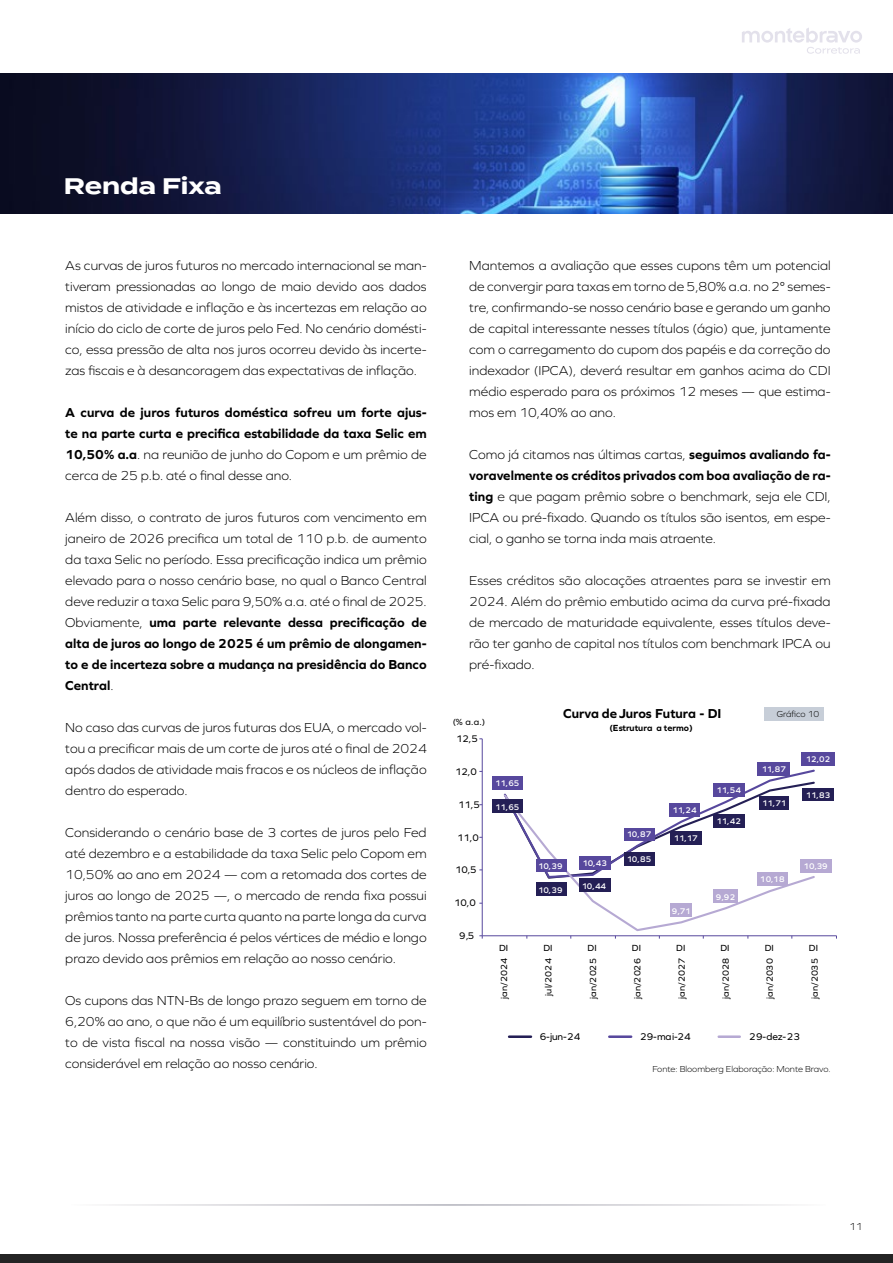
<style>
.page{position:relative;width:893px;height:1263px;background:#fff}
.page>*{position:absolute;margin:0;border:0;box-sizing:border-box;transform-origin:0 0}
.t1{font:700 22.5px "Termina";color:#fff}
.t2{font:300 13.5px/21px "Graphie";color:#000;text-align:justify}
.t3{font:700 13.5px/21px "Graphie";color:#000;text-align:justify}
.t4{font:300 10.5px "Graphie";color:#000}
.t5{font:10.2px "Graphie";letter-spacing:.015em;color:#000}
.t6{font:9.9px "Graphie";letter-spacing:-.005em;color:#000}
.t7{font:9.3px "Graphie";letter-spacing:.02em;color:#000}
.t8{font:700 9.3px "Graphie";letter-spacing:-.015em;color:#000}
.t9{font:300 9px "Graphie";color:#000}
.t10{font:600 8.55px "Graphie";letter-spacing:-.025em;color:#fff}
.s1{font-weight:300}
.s2{font-weight:700}
</style>
<div class="page">
<div style="left:0;top:1255px;width:893px;height:8px;background:#242424"></div>
<svg style="left:742px;top:28px;width:120px;height:26px"></svg>
<hr style="left:482px;top:739px;width:1px;height:197px;background:#57489d">
<hr style="left:482px;top:935px;width:354px;height:1px;background:#57489d">
<svg style="left:502px;top:769px;width:314px;height:169px"></svg>
<div style="left:492px;top:799px;width:31px;height:14px;background:#241f55"></div>
<div style="left:536px;top:882px;width:30px;height:14px;background:#241f55"></div>
<div style="left:580px;top:879px;width:31px;height:13px;background:#241f55"></div>
<div style="left:624px;top:852px;width:31px;height:13px;background:#241f55"></div>
<div style="left:670px;top:831px;width:31px;height:14px;background:#241f55"></div>
<div style="left:713px;top:814px;width:32px;height:14px;background:#241f55"></div>
<div style="left:759px;top:796px;width:30px;height:13px;background:#241f55"></div>
<div style="left:802px;top:788px;width:32px;height:13px;background:#241f55"></div>
<div style="left:492px;top:776px;width:31px;height:13px;background:#57489d"></div>
<div style="left:536px;top:859px;width:30px;height:13px;background:#57489d"></div>
<div style="left:580px;top:856px;width:31px;height:13px;background:#57489d"></div>
<div style="left:624px;top:828px;width:31px;height:12px;background:#57489d"></div>
<div style="left:670px;top:803px;width:30px;height:13px;background:#57489d"></div>
<div style="left:713px;top:783px;width:32px;height:13px;background:#57489d"></div>
<div style="left:757px;top:762px;width:33px;height:13px;background:#57489d"></div>
<div style="left:801px;top:752px;width:34px;height:13px;background:#57489d"></div>
<div style="left:670px;top:903px;width:22px;height:14px;background:#b6a9d3"></div>
<div style="left:713px;top:889px;width:25px;height:14px;background:#b6a9d3"></div>
<div style="left:757px;top:872px;width:31px;height:14px;background:#b6a9d3"></div>
<div style="left:800px;top:859px;width:31px;height:13px;background:#b6a9d3"></div>
<hr style="left:509px;top:1035px;width:22px;height:3px;background:#241f55">
<hr style="left:609px;top:1035px;width:22px;height:3px;background:#57489d">
<hr style="left:719px;top:1035px;width:21px;height:3px;background:#b6a9d3">
<img style="left:0;top:73px;width:893px;height:141px">
<div style="left:764px;top:707px;width:59px;height:14px;background:#c7ced8"></div>
<h1 class="t1" style="left:64px;top:169px;width:159px">Renda Fixa</h1>
<p class="t2" style="left:65px;top:254px;width:363px">As curvas de juros futuros no mercado internacional se man&shy;tiveram pressionadas ao longo de maio devido aos dados mistos de atividade e inflação e às incertezas em relação ao início do ciclo de corte de juros pelo Fed. No cenário domésti&shy;co, essa pressão de alta nos juros ocorreu devido às incerte&shy;zas fiscais e à desancoragem das expectativas de inflação.</p>
<p class="t3" style="left:65px;top:401px;width:363px">A curva de juros futuros doméstica sofreu um forte ajus&shy;te na parte curta e precifica estabilidade da taxa Selic em 10,50% a.a<span class="s1">. na reunião de junho do Copom e um prêmio de cerca de 25 p.b. até o final desse ano.</span></p>
<p class="t2" style="left:65px;top:506px;width:363px">Além disso, o contrato de juros futuros com vencimento em janeiro de 2026 precifica um total de 110 p.b. de aumento da taxa Selic no período. Essa precificação indica um prêmio elevado para o nosso cenário base, no qual o Banco Central deve reduzir a taxa Selic para 9,50% a.a. até o final de 2025.<br>Obviamente, <span class="s2">uma parte relevante dessa precificação de alta de juros ao longo de 2025 é um prêmio de alongamen&shy;to e de incerteza sobre a mudança na presidência do Banco Central</span>.</p>
<p class="t2" style="left:65px;top:716px;width:363px">No caso das curvas de juros futuras dos EUA, o mercado vol&shy;tou a precificar mais de um corte de juros até o final de 2024 após dados de atividade mais fracos e os núcleos de inflação dentro do esperado.</p>
<p class="t2" style="left:65px;top:821px;width:363px">Considerando o cenário base de 3 cortes de juros pelo Fed até dezembro e a estabilidade da taxa Selic pelo Copom em 10,50% ao ano em 2024 — com a retomada dos cortes de juros ao longo de 2025 —, o mercado de renda fixa possui prêmios tanto na parte curta quanto na parte longa da curva de juros. Nossa preferência é pelos vértices de médio e longo prazo devido aos prêmios em relação ao nosso cenário.</p>
<p class="t2" style="left:65px;top:989px;width:363px">Os cupons das NTN-Bs de longo prazo seguem em torno de 6,20% ao ano, o que não é um equilíbrio sustentável do pon&shy;to de vista fiscal na nossa visão — constituindo um prêmio considerável em relação ao nosso cenário.</p>
<p class="t2" style="left:469px;top:254px;width:363px">Mantemos a avaliação que esses cupons têm um potencial de convergir para taxas em torno de 5,80% a.a. no 2° semes&shy;tre, confirmando-se nosso cenário base e gerando um ganho de capital interessante nesses títulos (ágio) que, juntamente com o carregamento do cupom dos papéis e da correção do indexador (IPCA), deverá resultar em ganhos acima do CDI médio esperado para os próximos 12 meses — que estima&shy;mos em 10,40% ao ano.</p>
<p class="t2" style="left:469px;top:443px;width:363px">Como já citamos nas últimas cartas, <span class="s2">seguimos avaliando fa&shy;voravelmente os créditos privados com boa avaliação de ra&shy;ting</span> e que pagam prêmio sobre o benchmark, seja ele CDI, IPCA ou pré-fixado. Quando os títulos são isentos, em espe&shy;cial, o ganho se torna inda mais atraente.</p>
<p class="t2" style="left:469px;top:569px;width:363px">Esses créditos são alocações atraentes para se investir em 2024. Além do prêmio embutido acima da curva pré-fixada de mercado de maturidade equivalente, esses títulos deve&shy;rão ter ganho de capital nos títulos com benchmark IPCA ou pré-fixado.</p>
<p class="t7" style="left:453px;top:716px;width:34px">(% a.a.)</p>
<p class="t6" style="left:456px;top:733px;width:23px">12,5</p>
<p class="t6" style="left:455px;top:765px;width:23px">12,0</p>
<p class="t6" style="left:458px;top:798px;width:23px">11,5</p>
<p class="t6" style="left:457px;top:831px;width:23px">11,0</p>
<p class="t6" style="left:455px;top:864px;width:23px">10,5</p>
<p class="t6" style="left:454px;top:897px;width:23px">10,0</p>
<p class="t6" style="left:459px;top:930px;width:17px">9,5</p>
<p class="t10" style="left:495px;top:778px;width:26px">11,65</p>
<p class="t10" style="left:495px;top:802px;width:26px">11,65</p>
<p class="t7" style="left:499px;top:943px;width:11px">DI</p>
<p class="t7" style="left:499px;top:999px;width:43px;rotate:-90deg">jan/2024</p>
<p class="t3" style="left:563px;top:703px;width:160px">Curva de Juros Futura - DI</p>
<p class="t8" style="left:609px;top:722px;width:85px">(Estrutura a termo)</p>
<p class="t10" style="left:538px;top:861px;width:26px">10,39</p>
<p class="t10" style="left:582px;top:858px;width:26px">10,43</p>
<p class="t10" style="left:538px;top:885px;width:26px">10,39</p>
<p class="t7" style="left:543px;top:943px;width:11px">DI</p>
<p class="t7" style="left:543px;top:996px;width:40px;rotate:-90deg">jul/2024</p>
<p class="t10" style="left:582px;top:881px;width:26px">10,44</p>
<p class="t7" style="left:588px;top:943px;width:11px">DI</p>
<p class="t7" style="left:588px;top:999px;width:43px;rotate:-90deg">jan/2025</p>
<p class="t10" style="left:627px;top:829px;width:26px">10,87</p>
<p class="t10" style="left:627px;top:854px;width:26px">10,85</p>
<p class="t7" style="left:632px;top:943px;width:11px">DI</p>
<p class="t7" style="left:632px;top:999px;width:43px;rotate:-90deg">jan/2026</p>
<p class="t10" style="left:672px;top:805px;width:26px">11,24</p>
<p class="t10" style="left:674px;top:833px;width:25px">11,17</p>
<p class="t10" style="left:717px;top:785px;width:26px">11,54</p>
<p class="t10" style="left:717px;top:816px;width:26px">11,42</p>
<p class="t10" style="left:672px;top:906px;width:20px">9,71</p>
<p class="t7" style="left:676px;top:943px;width:11px">DI</p>
<p class="t7" style="left:676px;top:999px;width:43px;rotate:-90deg">jan/2027</p>
<p class="t10" style="left:716px;top:891px;width:21px">9,92</p>
<p class="t7" style="left:720px;top:943px;width:11px">DI</p>
<p class="t7" style="left:720px;top:999px;width:43px;rotate:-90deg">jan/2028</p>
<p class="t9" style="left:777px;top:709px;width:44px">Gráfico 10</p>
<p class="t10" style="left:762px;top:764px;width:26px">11,87</p>
<p class="t10" style="left:762px;top:798px;width:26px">11,71</p>
<p class="t10" style="left:806px;top:754px;width:26px">12,02</p>
<p class="t10" style="left:806px;top:790px;width:26px">11,83</p>
<p class="t10" style="left:760px;top:874px;width:26px">10,18</p>
<p class="t10" style="left:803px;top:861px;width:26px">10,39</p>
<p class="t7" style="left:765px;top:943px;width:11px">DI</p>
<p class="t7" style="left:764px;top:999px;width:43px;rotate:-90deg">jan/2030</p>
<p class="t7" style="left:809px;top:943px;width:11px">DI</p>
<p class="t7" style="left:809px;top:999px;width:43px;rotate:-90deg">jan/2035</p>
<p class="t5" style="left:540px;top:1031px;width:42px">6-jun-24</p>
<p class="t5" style="left:640px;top:1031px;width:52px">29-mai-24</p>
<p class="t5" style="left:749px;top:1031px;width:52px">29-dez-23</p>
<p class="t9" style="left:652px;top:1064px;width:180px">Fonte: Bloomberg Elaboração: Monte Bravo.</p>
<p class="t4" style="left:849px;top:1221px;width:15px">11</p>
</div>
